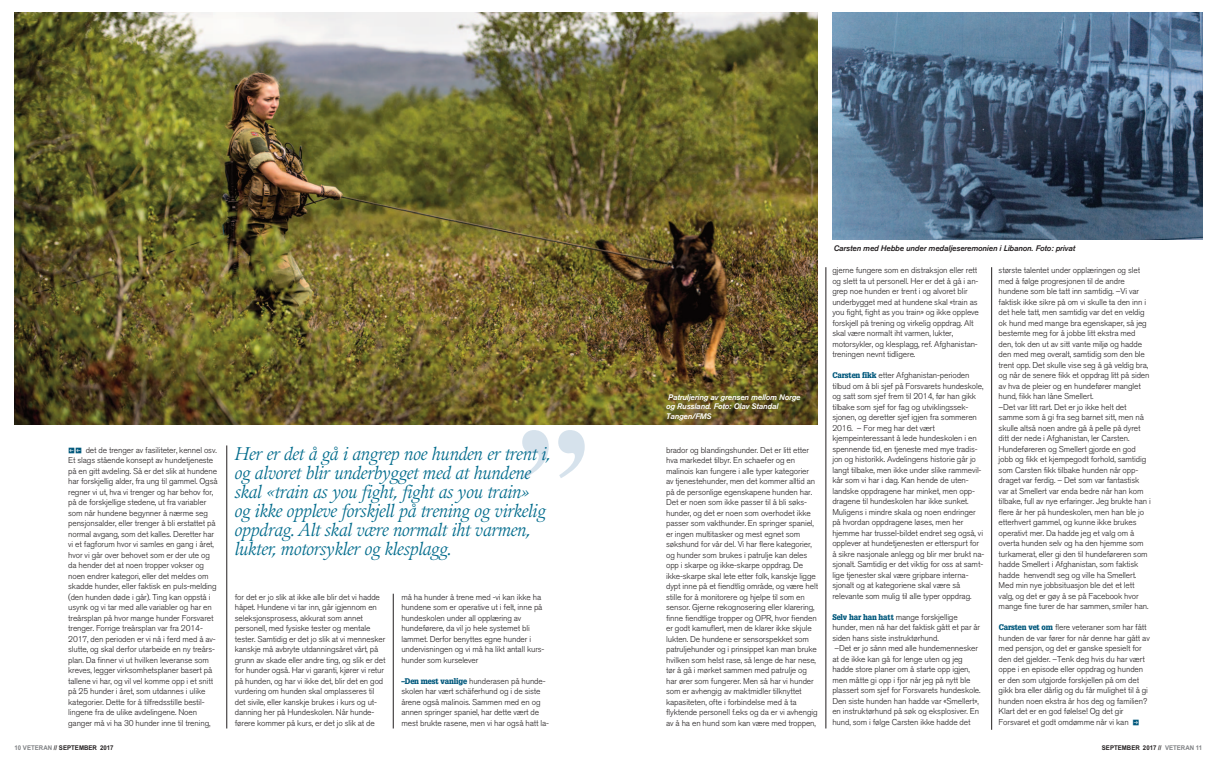
<style>
.page{position:relative;width:1218px;height:774px;background:#fff}
.page>*{position:absolute;margin:0;border:0;box-sizing:border-box;transform-origin:0 0}
.t1{font:700 144px "Times";color:rgb(24 95 149/.18)}
.t2{font:italic 18px/19px "Guardi 56";letter-spacing:-.015em;color:#006b8c}
.t3{font:300 8.4px/10.5px "Akzidenz Grotesk BQ";letter-spacing:-.015em;color:#231f20}
.t4{font:italic 8px/9.6px "Akzidenz Grotesk BQ Med";letter-spacing:-.015em;color:#fff}
.t5{font:italic 8px "Akzidenz Grotesk BQ Med";letter-spacing:-.015em;color:#231f20}
.t6{font:700 6.5px "Arial";color:#231f20;scale:.94 1}
.s1{font-family:"Glypha 75";font-weight:900;font-size:8px;color:#01587c}
.s2{color:#808285}
</style>
<div class="page">
<img style="left:833px;top:13px;width:369px;height:227px">
<img style="left:14px;top:13px;width:803px;height:412px">
<hr style="left:227px;top:445px;width:1px;height:284px;background:#231f20">
<hr style="left:393px;top:594px;width:1px;height:135px;background:#231f20">
<hr style="left:826px;top:267px;width:1px;height:462px;background:#231f20">
<hr style="left:991px;top:267px;width:1px;height:463px;background:#231f20">
<p class="t3" style="left:68px;top:445px;width:151px"><sub>QQ</sub> det de trenger av fasiliteter, kennel osv.<br>Et slags stående konsept av hundetjeneste på en gitt avdeling. Så er det slik at hundene har forskjellig alder, fra ung til gammel. Også regner vi ut, hva vi trenger og har behov for, på de forskjellige stedene, ut fra variabler som når hundene begynner å nærme seg pensjonsalder, eller trenger å bli erstattet på normal avgang, som det kalles. Deretter har vi et fagforum hvor vi samles en gang i året, hvor vi går over behovet som er der ute og da hender det at noen tropper vokser og noen endrer kategori, eller det meldes om skadde hunder, eller faktisk en puls-melding (den hunden døde i går). Ting kan oppstå i usynk og vi tar med alle variabler og har en treårsplan på hvor mange hunder Forsvaret trenger. Forrige treårsplan var fra 2014- 2017, den perioden er vi nå i ferd med å av&shy;slutte, og skal derfor utarbeide en ny treårs&shy;plan. Da finner vi ut hvilken leveranse som kreves, legger virksomhetsplaner basert på tallene vi har, og vil vel komme opp i et snitt på 25 hunder i året, som utdannes i ulike kategorier. Dette for å tilfredsstille bestil&shy;lingene fra de ulike avdelingene. Noen ganger må vi ha 30 hunder inne til trening,</p>
<p class="t1" style="left:511px;top:352px;width:73px">,,</p>
<p class="t2" style="left:235px;top:446px;width:318px">Her er det å gå i angrep noe hunden er trent i,</p>
<p class="t2" style="left:235px;top:465px;width:298px">og alvoret blir underbygget med at hundene</p>
<p class="t2" style="left:235px;top:484px;width:297px">skal «train as you fight, fight as you train»</p>
<p class="t2" style="left:235px;top:503px;width:312px">og ikke oppleve forskjell på trening og virkelig oppdrag. Alt skal være normalt iht varmen,</p>
<p class="t2" style="left:235px;top:541px;width:219px">lukter, motorsykler og klesplagg.</p>
<p class="t3" style="left:235px;top:592px;width:152px">for det er jo slik at ikke alle blir det vi hadde håpet. Hundene vi tar inn, går igjennom en seleksjonsprosess, akkurat som annet personell, med fysiske tester og mentale tester. Samtidig er det jo slik at vi mennesker kanskje må avbryte utdanningsåret vårt, på grunn av skade eller andre ting, og slik er det for hunder også. Har vi garanti, kjører vi retur på hunden, og har vi ikke det, blir det en god vurdering om hunden skal omplasseres til det sivile, eller kanskje brukes i kurs og ut&shy;danning her på Hundeskolen. Når hunde&shy;førere kommer på kurs, er det jo slik at de</p>
<p class="t3" style="left:401px;top:592px;width:145px">må ha hunder å trene med -vi kan ikke ha hundene som er operative ut i felt, inne på hundeskolen under all opplæring av hundeførere, da vil jo hele systemet bli lammet. Derfor benyttes egne hunder i undervisningen og vi må ha likt antall kurs&shy;hunder som kurselever</p>
<p class="t3" style="left:401px;top:676px;width:149px"><span class="s1">–Den mest vanlige</span> hunderasen på hunde&shy;skolen har vært schäferhund og i de siste årene også malinois. Sammen med en og annen springer spaniel, har dette vært de mest brukte rasene, men vi har også hatt la-</p>
<p class="t4" style="left:666px;top:393px;width:136px">Patruljering av grensen mellom Norge og Russland. Foto: Olav Standal<br>Tangen/FMS</p>
<p class="t3" style="left:666px;top:446px;width:154px">brador og blandingshunder. Det er litt etter hva markedet tilbyr. En schaefer og en malinois kan fungere i alle typer kategorier av tjenestehunder, men det kommer alltid an på de personlige egenskapene hunden har.<br>Det er noen som ikke passer til å bli søks&shy;hunder, og det er noen som overhodet ikke passer som vakthunder. En springer spaniel, er ingen multitasker og mest egnet som søkshund for vår del. Vi har flere kategorier, og hunder som brukes i patrulje kan deles opp i skarpe og ikke-skarpe oppdrag. De ikke-skarpe skal lete etter folk, kanskje ligge dypt inne på et fiendtlig område, og være helt stille for å monitorere og hjelpe til som en sensor. Gjerne rekognosering eller klarering, finne fiendtlige tropper og OPR, hvor fienden er godt kamuflert, men de klarer ikke skjule lukten. De hundene er sensorspekket som patruljehunder og i prinsippet kan man bruke hvilken som helst rase, så lenge de har nese, tør å gå i mørket sammen med patrulje og har ører som fungerer. Men så har vi hunder som er avhengig av maktmidler tilknyttet kapasiteten, ofte i forbindelse med å ta flyktende personell f.eks og da er vi avhengig av å ha en hund som kan være med troppen,</p>
<p class="t5" style="left:834px;top:245px;width:243px">Carsten med Hebbe under medaljeseremonien i Libanon. Foto: privat</p>
<p class="t3" style="left:832px;top:266px;width:148px">gjerne fungere som en distraksjon eller rett og slett ta ut personell. Her er det å gå i an&shy;grep noe hunden er trent i og alvoret blir underbygget med at hundene skal «train as you fight, fight as you train» og ikke oppleve forskjell på trening og virkelig oppdrag. Alt skal være normalt iht varmen, lukter, motorsykler, og klesplagg, ref. Afghanistan&shy;treningen nevnt tidligere.</p>
<p class="t3" style="left:832px;top:371px;width:154px"><span class="s1">Carsten fikk</span> etter Afghanistan-perioden tilbud om å bli sjef på Forsvarets hundeskole, og satt som sjef frem til 2014, før han gikk tilbake som sjef for fag og utviklingssek&shy;sjonen, og deretter sjef igjen fra sommeren 2016. – For meg har det vært kjempeinteressant å lede hundeskolen i en spennende tid, en tjeneste med mye tradis&shy;jon og historikk. Avdelingens historie går jo langt tilbake, men ikke under slike rammevil&shy;kår som vi har i dag. Kan hende de uten&shy;landske oppdragene har minket, men opp&shy;dragene til hundeskolen har ikke sunket.<br>Muligens i mindre skala og noen endringer på hvordan oppdragene løses, men her hjemme har trussel-bildet endret seg også, vi opplever at hundetjenesten er etterspurt for å sikre nasjonale anlegg og blir mer brukt na&shy;sjonalt. Samtidig er det viktig for oss at samt&shy;lige tjenester skal være gripbare interna&shy;sjonalt og at kategoriene skal være så relevante som mulig til alle typer oppdrag.</p>
<p class="t3" style="left:832px;top:612px;width:149px"><span class="s1">Selv har han hatt</span> mange forskjellige hunder, men nå har det faktisk gått et par år siden hans siste instruktørhund.</p>
<p class="t3" style="left:832px;top:644px;width:150px">–Det er jo sånn med alle hundemennesker at de ikke kan gå for lenge uten og jeg hadde store planer om å starte opp igjen, men måtte gi opp i fjor når jeg på nytt ble plassert som sjef for Forsvarets hundeskole.</p>
<p class="t3" style="left:832px;top:696px;width:148px;text-align:justify">Den siste hunden han hadde var «Smellert», en instruktørhund på søk og eksplosiver. En hund, som i følge Carsten ikke hadde det</p>
<p class="t3" style="left:999px;top:266px;width:152px">største talentet under opplæringen og slet med å følge progresjonen til de andre hundene som ble tatt inn samtidig. –Vi var faktisk ikke sikre på om vi skulle ta den inn i det hele tatt, men samtidig var det en veldig ok hund med mange bra egenskaper, så jeg bestemte meg for å jobbe litt ekstra med den, tok den ut av sitt vante miljø og hadde den med meg overalt, samtidig som den ble trent opp. Det skulle vise seg å gå veldig bra, og når de senere fikk et oppdrag litt på siden av hva de pleier og en hundefører manglet hund, fikk han låne Smellert.</p>
<p class="t3" style="left:999px;top:402px;width:154px">–Det var litt rart. Det er jo ikke helt det samme som å gi fra seg barnet sitt, men nå skulle altså noen andre gå å pelle på dyret ditt der nede i Afghanistan, ler Carsten.<br>Hundeføreren og Smellert gjorde en god jobb og fikk et kjempegodt forhold, samtidig som Carsten fikk tilbake hunden når opp&shy;draget var ferdig. – Det som var fantastisk var at Smellert var enda bedre når han kom tilbake, full av nye erfaringer. Jeg brukte han i flere år her på hundeskolen, men han ble jo etterhvert gammel, og kunne ikke brukes operativt mer. Da hadde jeg et valg om å overta hunden selv og ha den hjemme som turkamerat, eller gi den til hundeføreren som hadde Smellert i Afghanistan, som faktisk hadde henvendt seg og ville ha Smellert.<br>Med min nye jobbsituasjon ble det et lett valg, og det er gøy å se på Facebook hvor mange fine turer de har sammen, smiler han.</p>
<p class="t3" style="left:999px;top:623px;width:153px"><span class="s1">Carsten vet om</span> flere veteraner som har fått hunden de var fører for når denne har gått av med pensjon, og det er ganske spesielt for den det gjelder. –Tenk deg hvis du har vært oppe i en episode eller oppdrag og hunden er den som utgjorde forskjellen på om det gikk bra eller dårlig og du får mulighet til å gi hunden noen ekstra år hos deg og familien?<br>Klart det er en god følelse! Og det gir</p>
<p class="t3" style="left:999px;top:717px;width:142px">Forsvaret et godt omdømme når vi kan <sub>P</sub></p>
<p class="t6" style="left:14px;top:744px;width:107px"><span class="s2">10 VETERAN</span> // SEPTEMBER 2017</p>
<p class="t6" style="left:1102px;top:744px;width:108px">SEPTEMBER 2017 // <span class="s2">VETERAN 11</span></p>
</div>
